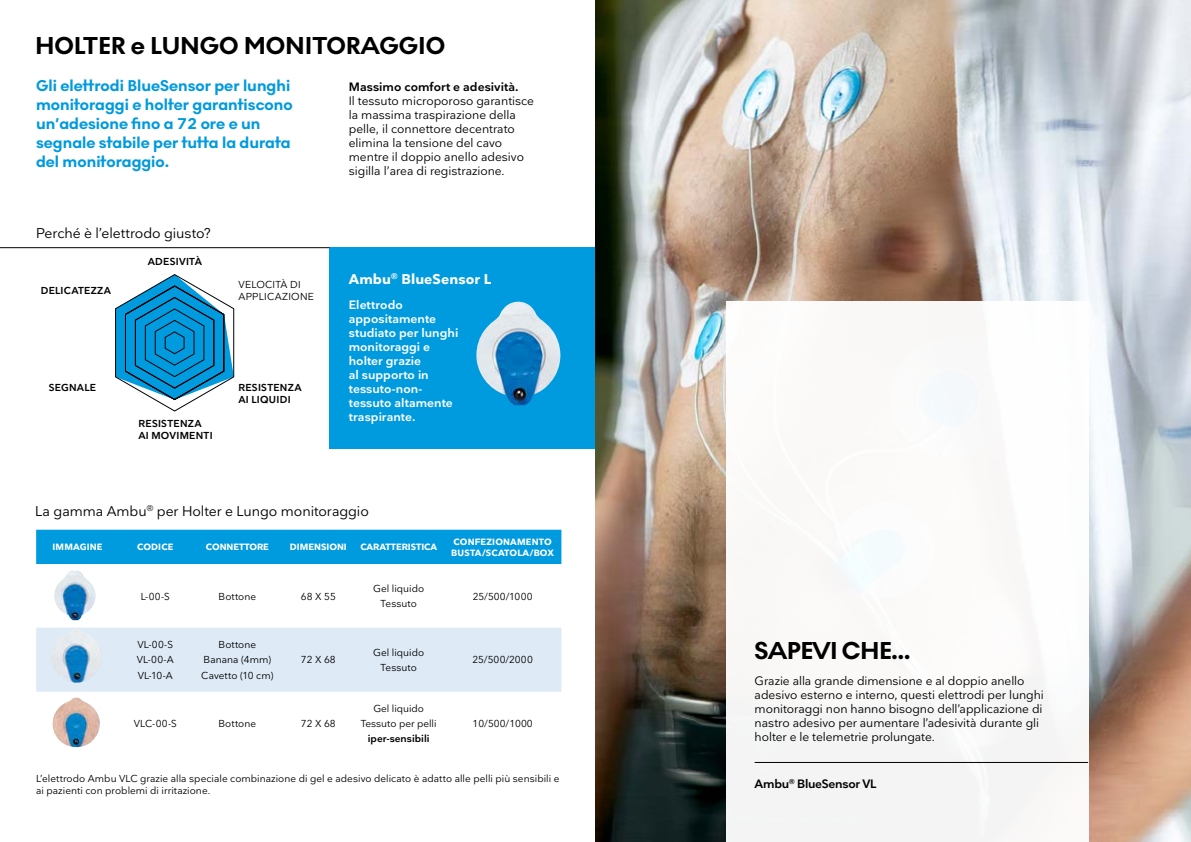
<style>
.page{position:relative;width:1191px;height:842px;background:#fff}
.page>*{position:absolute;margin:0;border:0;box-sizing:border-box;transform-origin:0 0}
.t1{font:700 25px "Noir No 1";letter-spacing:-.005em;color:#000}
.t2{font:700 25px "Noir No 1";letter-spacing:-.025em;color:#000}
.t3{font:700 16px/19px "Noir No 1";color:#009ade}
.t4{font:14px "Nationale";letter-spacing:-.005em;color:#000}
.t5{font:700 14px "Nationale";letter-spacing:.005em;color:#fff}
.t6{font:12px/14px "Nationale";color:#000}
.t7{font:600 12px/14px "Nationale";color:#fff}
.t8{font:600 12px "Nationale";color:#000}
.t9{font:600 12px "Nationale";letter-spacing:-.025em;color:#000}
.t10{font:10px/15.1px "Nationale";letter-spacing:.005em;color:#000;text-align:center}
.t11{font:600 10px/12px "Nationale";letter-spacing:.025em;color:#000}
.t12{font:10px/12px "Nationale";letter-spacing:.025em;color:#000}
.t13{font:600 10px "Nationale";color:#000}
.t14{font:700 9px/11px "Nationale";color:#fff}
</style>
<div class="page">
<div style="left:36px;top:530px;width:525px;height:34px;background:#009ade"></div>
<svg style="left:36px;top:564px;width:525px;height:64px"></svg>
<div style="left:36px;top:628px;width:525px;height:64px;background:#deebf7"></div>
<img style="left:50px;top:629px;width:53px;height:55px">
<img style="left:52px;top:697px;width:48px;height:51px">
<img style="left:52px;top:570px;width:46px;height:50px">
<div style="left:329px;top:247px;width:266px;height:202px;background:#009ade"></div>
<hr style="left:0;top:247px;width:329px;height:1px;background:#000">
<svg style="left:115px;top:274px;width:119px;height:137px"></svg>
<img style="left:476px;top:302px;width:84px;height:103px">
<img style="left:595px;top:0;width:596px;height:842px">
<div style="left:726px;top:301px;width:362px;height:541px;background:#faf8f7"></div>
<div style="left:776px;top:327px;width:285px;height:283px;background:#fff;border-radius:50%"></div>
<hr style="left:754px;top:762px;width:334px;height:1px;background:#000">
<h1 class="t1" style="left:35px;top:27px;width:412px">HOLTER e LUNGO MONITORAGGIO</h1>
<p class="t8" style="left:349px;top:79px;width:171px">Massimo comfort e adesività.</p>
<p class="t6" style="left:349px;top:93px;width:187px">Il tessuto microporoso garantisce la massima traspirazione della pelle, il connettore decentrato elimina la tensione del cavo mentre il doppio anello adesivo sigilla l’area di registrazione.</p>
<h2 class="t3" style="left:36px;top:76px;width:258px">Gli elettrodi BlueSensor per lunghi monitoraggi e holter garantiscono un’adesione fino a 72 ore e un segnale stabile per tutta la durata del monitoraggio.</h2>
<p class="t4" style="left:36px;top:224px;width:176px">Perché è l’elettrodo giusto?</p>
<p class="t11" style="left:41px;top:284px;width:72px">DELICATEZZA</p>
<p class="t11" style="left:148px;top:255px;width:56px">ADESIVITÀ</p>
<p class="t12" style="left:238px;top:278px;width:77px">VELOCITÀ DI<br>APPLICAZIONE</p>
<p class="t11" style="left:49px;top:381px;width:49px">SEGNALE</p>
<p class="t11" style="left:138px;top:418px;width:76px">RESISTENZA<br>AI MOVIMENTI</p>
<p class="t11" style="left:238px;top:381px;width:65px">RESISTENZA<br>AI LIQUIDI</p>
<p class="t5" style="left:349px;top:270px;width:144px">Ambu<sup>®</sup> BlueSensor L</p>
<p class="t7" style="left:349px;top:297px;width:111px">Elettrodo appositamente studiato per lunghi monitoraggi e holter grazie<br>al supporto in tessuto-non&shy;tessuto altamente traspirante.</p>
<p class="t4" style="left:35px;top:502px;width:335px">La gamma Ambu<sup>®</sup> per Holter e Lungo monitoraggio</p>
<p class="t14" style="left:53px;top:541px;width:51px">IMMAGINE</p>
<p class="t14" style="left:137px;top:541px;width:38px">CODICE</p>
<p class="t14" style="left:206px;top:541px;width:65px">CONNETTORE</p>
<p class="t14" style="left:290px;top:541px;width:58px">DIMENSIONI</p>
<p class="t14" style="left:360px;top:541px;width:78px">CARATTERISTICA</p>
<p class="t14" style="left:451px;top:536px;width:104px">CONFEZIONAMENTO<br>BUSTA/SCATOLA/BOX</p>
<p class="t10" style="left:141px;top:588px;width:31px">L-00-S</p>
<p class="t10" style="left:219px;top:588px;width:39px">Bottone</p>
<p class="t10" style="left:301px;top:588px;width:36px">68 X 55</p>
<p class="t10" style="left:373px;top:581px;width:52px">Gel liquido<br>Tessuto</p>
<p class="t10" style="left:473px;top:588px;width:61px">25/500/1000</p>
<p class="t10" style="left:137px;top:637px;width:39px;text-align:justify">VL-00-S VL-00-A VL-10-A</p>
<p class="t10" style="left:201px;top:637px;width:74px">Bottone<br>Banana (4mm)<br>Cavetto (10 cm)</p>
<p class="t10" style="left:301px;top:652px;width:36px">72 X 68</p>
<p class="t10" style="left:373px;top:645px;width:52px">Gel liquido<br>Tessuto</p>
<p class="t10" style="left:472px;top:652px;width:62px">25/500/2000</p>
<p class="t10" style="left:134px;top:715px;width:45px">VLC-00-S</p>
<p class="t10" style="left:219px;top:715px;width:39px">Bottone</p>
<p class="t10" style="left:301px;top:715px;width:36px">72 X 68</p>
<p class="t10" style="left:361px;top:700px;width:77px">Gel liquido<br>Tessuto per pelli</p>
<p class="t13" style="left:368px;top:732px;width:63px">iper-sensibili</p>
<p class="t10" style="left:472px;top:715px;width:62px">10/500/1000</p>
<p class="t10" style="left:36px;top:772px;width:525px;line-height:12px;text-align:left">L’elettrodo Ambu VLC grazie alla speciale combinazione di gel e adesivo delicato è adatto alle pelli più sensibili e ai pazienti con problemi di irritazione.</p>
<h1 class="t2" style="left:754px;top:632px;width:158px">SAPEVI CHE...</h1>
<p class="t6" style="left:754px;top:674px;width:291px">Grazie alla grande dimensione e al doppio anello adesivo esterno e interno, questi elettrodi per lunghi monitoraggi non hanno bisogno dell’applicazione di nastro adesivo per aumentare l’adesività durante gli holter e le telemetrie prolungate.</p>
<p class="t9" style="left:754px;top:776px;width:123px">Ambu<sup>®</sup> BlueSensor VL</p>
</div>
